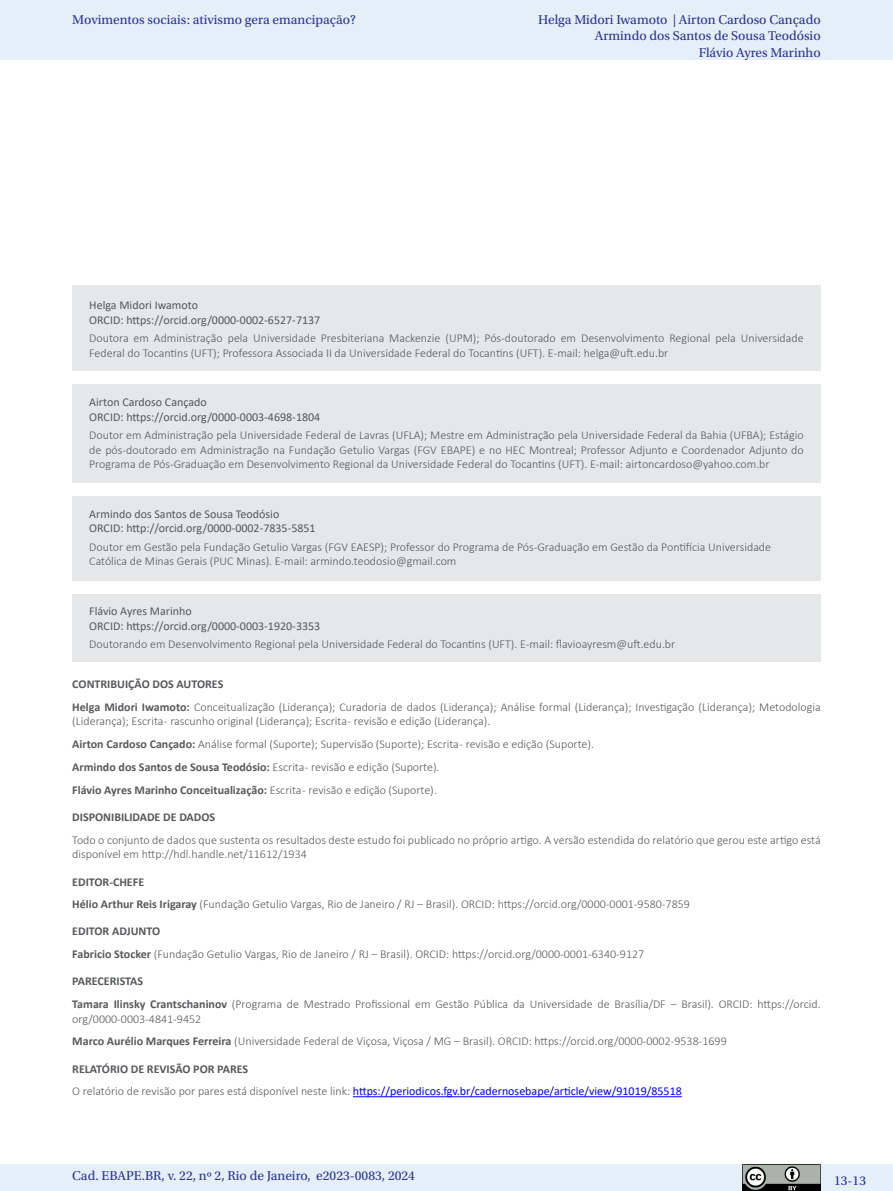
<style>
.page{position:relative;width:893px;height:1191px;background:#fff}
.page>*{position:absolute;margin:0;border:0;box-sizing:border-box;transform-origin:0 0}
.t1{font:13.5px/16.5px "Utopia Std";color:#2b3393;text-align:right}
._06_3_nota_de_fim_autor{font:300 12px/14.4px "Calibri";color:#57585a}
._06_3_nota_de_fim_autor-2{font:12px "Calibri";color:#57585a}
._06_3_nota_de_fim_autor-3{font:700 12px "Calibri";color:#57585a}
._06_3_nota_de_fim_autor-4{font:12px "Calibri";color:#00f}
.s1{font-weight:700}
.s2{font-weight:300}
.s3{font-weight:300;color:#57585a}
</style>
<div class="page">
<div style="left:0;top:0;width:893px;height:60px;background:#e4eff8"></div>
<div style="left:0;top:1164px;width:893px;height:27px;background:#e4eff8"></div>
<img style="left:743px;top:1164px;width:78px;height:27px">
<hr style="left:353px;top:1096px;width:329px;height:1px;background:#00f">
<div style="left:72px;top:286px;width:749px;height:376px;background:#e6e7e9"></div>
<div style="left:72px;top:371px;width:751px;height:13px;background:#fff"></div>
<div style="left:72px;top:482px;width:751px;height:13px;background:#fff"></div>
<div style="left:72px;top:581px;width:751px;height:13px;background:#fff"></div>
<p class="t1" style="left:72px;top:11px;width:285px">Movimentos sociais: ativismo gera emancipação?</p>
<p class="t1" style="left:538px;top:11px;width:284px">Helga Midori Iwamoto | Airton Cardoso Cançado<br>Armindo dos Santos de Sousa Teodósio<br>Flávio Ayres Marinho</p>
<p class="_06_3_nota_de_fim_autor-2" style="left:89px;top:297px;width:110px">Helga Midori Iwamoto</p>
<p class="_06_3_nota_de_fim_autor-2" style="left:89px;top:311px;width:233px">ORCID: https://orcid.org/0000-0002-6527-7137</p>
<p class="_06_3_nota_de_fim_autor" style="left:89px;top:331px;width:716px">Doutora em Administração pela Universidade Presbiteriana Mackenzie (UPM); Pós-doutorado em Desenvolvimento Regional pela Universidade<br>Federal do Tocantins (UFT); Professora Associada II da Universidade Federal do Tocantins (UFT). E-mail: helga@uft.edu.br</p>
<p class="_06_3_nota_de_fim_autor-2" style="left:89px;top:394px;width:119px">Airton Cardoso Cançado</p>
<p class="_06_3_nota_de_fim_autor-2" style="left:89px;top:408px;width:233px">ORCID: https://orcid.org/0000-0003-4698-1804</p>
<p class="_06_3_nota_de_fim_autor" style="left:89px;top:428px;width:716px;text-align:justify">Doutor em Administração pela Universidade Federal de Lavras (UFLA); Mestre em Administração pela Universidade Federal da Bahia (UFBA); Estágio de pós-doutorado em Administração na Fundação Getulio Vargas (FGV EBAPE) e no HEC Montreal; Professor Adjunto e Coordenador Adjunto do Programa de Pós-Graduação em Desenvolvimento Regional da Universidade Federal do Tocantins (UFT). E-mail: airtoncardoso@yahoo.com.br</p>
<p class="_06_3_nota_de_fim_autor-2" style="left:89px;top:505px;width:192px">Armindo dos Santos de Sousa Teodósio</p>
<p class="_06_3_nota_de_fim_autor-2" style="left:89px;top:520px;width:228px">ORCID: http://orcid.org/0000-0002-7835-5851</p>
<p class="_06_3_nota_de_fim_autor" style="left:89px;top:539px;width:683px">Doutor em Gestão pela Fundação Getulio Vargas (FGV EAESP); Professor do Programa de Pós-Graduação em Gestão da Pontifícia Universidade<br>Católica de Minas Gerais (PUC Minas). E-mail: armindo.teodosio@gmail.com</p>
<p class="_06_3_nota_de_fim_autor-2" style="left:89px;top:603px;width:104px">Flávio Ayres Marinho</p>
<p class="_06_3_nota_de_fim_autor-2" style="left:89px;top:617px;width:233px">ORCID: https://orcid.org/0000-0003-1920-3353</p>
<p class="_06_3_nota_de_fim_autor" style="left:89px;top:637px;width:587px">Doutorando em Desenvolvimento Regional pela Universidade Federal do Tocantins (UFT). E-mail: flavioayresm@uft.edu.br</p>
<p class="_06_3_nota_de_fim_autor-3" style="left:72px;top:675px;width:153px">CONTRIBUIÇÃO DOS AUTORES</p>
<p class="_06_3_nota_de_fim_autor" style="left:72px;top:699px;width:750px"><span class="s1">Helga Midori Iwamoto:</span> Conceitualização (Liderança); Curadoria de dados (Liderança); Análise formal (Liderança); Investigação (Liderança); Metodologia (Liderança); Escrita - rascunho original (Liderança); Escrita - revisão e edição (Liderança).</p>
<p class="_06_3_nota_de_fim_autor" style="left:72px;top:737px;width:523px"><span class="s1">Airton Cardoso Cançado:</span> Análise formal (Suporte); Supervisão (Suporte); Escrita - revisão e edição (Suporte).</p>
<p class="_06_3_nota_de_fim_autor-3" style="left:72px;top:758px;width:369px">Armindo dos Santos de Sousa Teodósio: <span class="s2">Escrita - revisão e edição (Suporte).</span></p>
<p class="_06_3_nota_de_fim_autor-3" style="left:72px;top:781px;width:366px">Flávio Ayres Marinho Conceitualização: <span class="s2">Escrita - revisão e edição (Suporte).</span></p>
<p class="_06_3_nota_de_fim_autor-3" style="left:72px;top:808px;width:144px">DISPONIBILIDADE DE DADOS</p>
<p class="_06_3_nota_de_fim_autor" style="left:72px;top:832px;width:750px">Todo o conjunto de dados que sustenta os resultados deste estudo foi publicado no próprio artigo. A versão estendida do relatório que gerou este artigo está disponível em http://hdl.handle.net/11612/1934</p>
<p class="_06_3_nota_de_fim_autor-3" style="left:72px;top:873px;width:73px">EDITOR-CHEFE</p>
<p class="_06_3_nota_de_fim_autor" style="left:72px;top:897px;width:619px"><span class="s1">Hélio Arthur Reis Irigaray</span> (Fundação Getulio Vargas, Rio de Janeiro / RJ – Brasil). ORCID: https://orcid.org/0000-0001-9580-7859</p>
<p class="_06_3_nota_de_fim_autor-3" style="left:72px;top:923px;width:89px">EDITOR ADJUNTO</p>
<p class="_06_3_nota_de_fim_autor" style="left:72px;top:947px;width:573px"><span class="s1">Fabricio Stocker</span> (Fundação Getulio Vargas, Rio de Janeiro / RJ – Brasil). ORCID: https://orcid.org/0000-0001-6340-9127</p>
<p class="_06_3_nota_de_fim_autor-3" style="left:72px;top:973px;width:72px">PARECERISTAS</p>
<p class="_06_3_nota_de_fim_autor" style="left:72px;top:996px;width:750px"><span class="s1">Tamara Ilinsky Crantschaninov</span> (Programa de Mestrado Profissional em Gestão Pública da Universidade de Brasília/DF – Brasil). ORCID: https://orcid. org/0000-0003-4841-9452</p>
<p class="_06_3_nota_de_fim_autor" style="left:72px;top:1034px;width:656px"><span class="s1">Marco Aurélio Marques Ferreira</span> (Universidade Federal de Viçosa, Viçosa / MG – Brasil). ORCID: https://orcid.org/0000-0002-9538-1699</p>
<p class="_06_3_nota_de_fim_autor-3" style="left:72px;top:1060px;width:178px">RELATÓRIO DE REVISÃO POR PARES</p>
<p class="_06_3_nota_de_fim_autor-4" style="left:72px;top:1083px;width:611px"><span class="s3">O relatório de revisão por pares está disponível neste link:</span> https://periodicos.fgv.br/cadernosebape/article/view/91019/85518</p>
<p class="t1" style="left:72px;top:1167px;width:344px">Cad. EBAPE.BR, v. 22, nº 2, Rio de Janeiro, e2023-0083, 2024</p>
<p class="t1" style="left:834px;top:1172px;width:33px">13-13</p>
</div>
